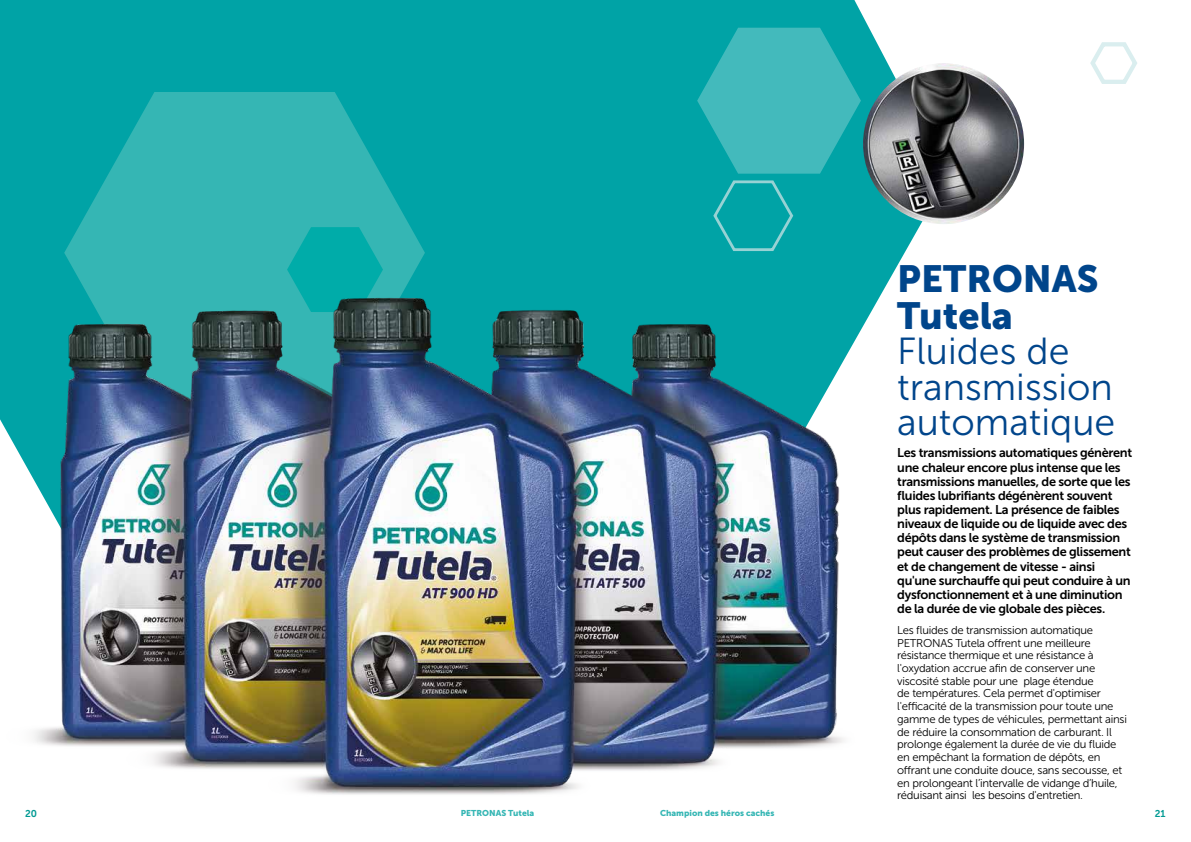
<style>
.page{position:relative;width:1191px;height:842px;background:#fff}
.page>*{position:absolute;margin:0;border:0;box-sizing:border-box;transform-origin:0 0}
.t1{font:37.6px/35.4px "Museo Sans 300";color:#00458b}
.t2{font:37.6px/36.8px "Museo Sans 900";color:#00458b}
.t3{font:12.7px/14.1px "Museo Sans 700";letter-spacing:-.025em;color:#000}
.t4{font:11.3px/12.7px "Museo Sans 300";letter-spacing:-.025em;color:#000}
.t5{font:9.9px "Museo Sans 700";color:#009a93}
.t6{font:8.5px "Museo Sans 900";color:#35b6b4}
</style>
<div class="page">
<div style="left:0;top:0;width:896px;height:183px;background:#00a3a6"></div>
<svg style="left:64px;top:92px;width:361px;height:91px;background:#21afae"></svg>
<svg style="left:697px;top:28px;width:164px;height:155px;background:#2fb3b5"></svg>
<svg style="left:1090px;top:42px;width:47px;height:42px"></svg>
<img style="left:0;top:183px;width:924px;height:612px">
<img style="left:863px;top:63px;width:161px;height:161px;border-radius:80px">
<img style="left:870px;top:70px;width:147px;height:147px;border-radius:74px">
<h1 class="t2" style="left:897px;top:261px;width:203px">PETRONAS<br>Tutela</h1>
<h1 class="t1" style="left:897px;top:334px;width:219px">Fluides de transmission automatique</h1>
<p class="t3" style="left:897px;top:446px;width:236px">Les transmissions automatiques génèrent une chaleur encore plus intense que les transmissions manuelles, de sorte que les fluides lubrifiants dégénèrent souvent plus rapidement. La présence de faibles niveaux de liquide ou de liquide avec des dépôts dans le système de transmission peut causer des problèmes de glissement et de changement de vitesse - ainsi qu'une surchauffe qui peut conduire à un dysfonctionnement et à une diminution de la durée de vie globale des pièces.</p>
<p class="t4" style="left:897px;top:624px;width:231px">Les fluides de transmission automatique PETRONAS Tutela offrent une meilleure résistance thermique et une résistance à l'oxydation accrue afin de conserver une viscosité stable pour une plage étendue<br>de températures. Cela permet d'optimiser l'efficacité de la transmission pour toute une gamme de types de véhicules, permettant ainsi de réduire la consommation de carburant. Il prolonge également la durée de vie du fluide en empêchant la formation de dépôts, en offrant une conduite douce, sans secousse, et en prolongeant l’intervalle de vidange d’huile, réduisant ainsi les besoins d'entretien.</p>
<p class="t5" style="left:25px;top:808px;width:13px">20</p>
<p class="t6" style="left:461px;top:808px;width:75px">PETRONAS Tutela</p>
<p class="t6" style="left:660px;top:808px;width:116px">Champion des héros cachés</p>
<p class="t5" style="left:1154px;top:808px;width:12px">21</p>
</div>
